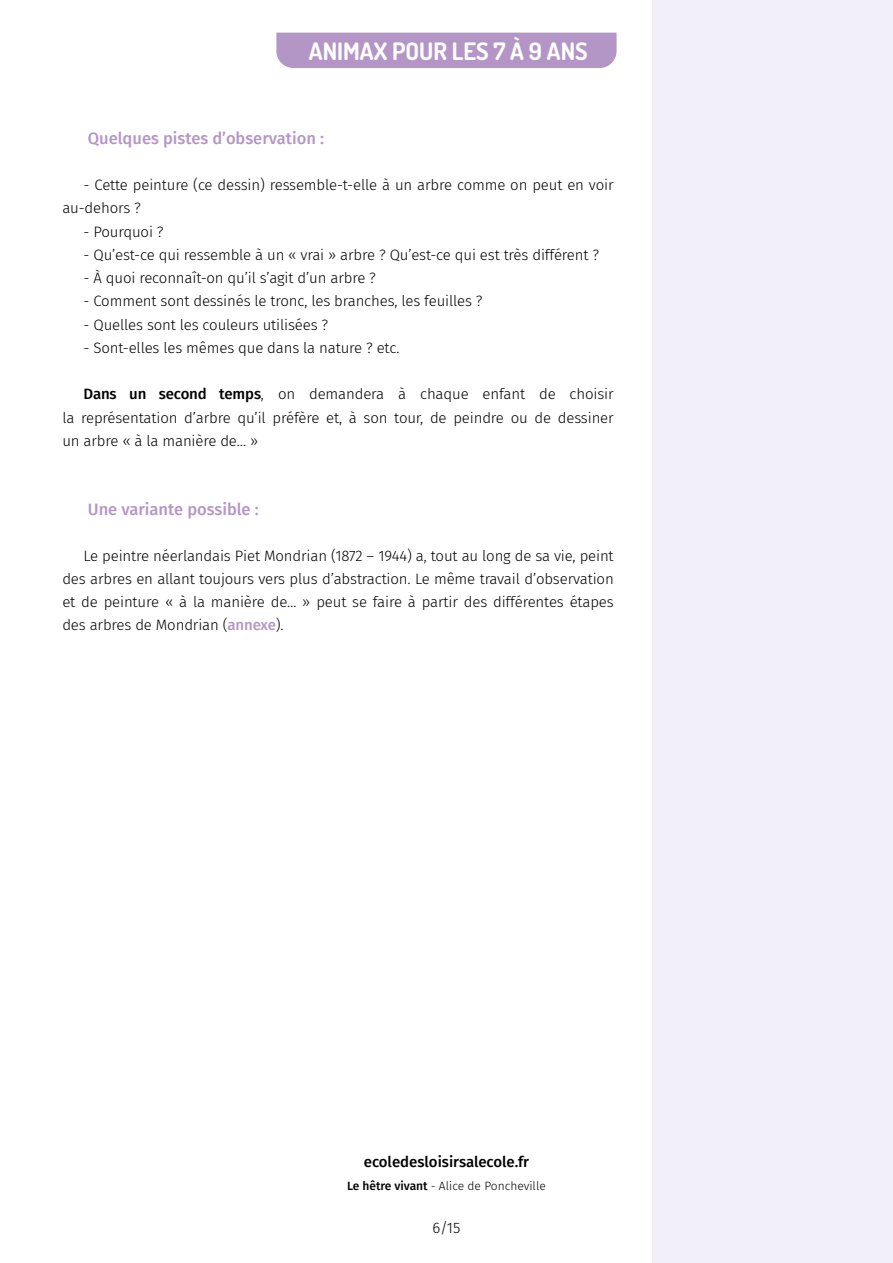
<style>
.page{position:relative;width:893px;height:1263px;background:#fff}
.page>*{position:absolute;margin:0;border:0;box-sizing:border-box;transform-origin:0 0}
.t1{font:700 24px "Dosis";color:#fff}
.t2{font:500 16.5px "Fira Sans";color:#b496c6}
.t3{font:300 15px/23.2px "Fira Sans";letter-spacing:-.01em;color:#000;text-align:justify}
.t4{font:500 15px "Fira Sans";color:#000}
.t5{font:300 12px "Fira Sans";color:#000}
.s1{font-weight:500}
.s2{font-weight:500;color:#b496c6}
</style>
<div class="page">
<div style="left:652px;top:0;width:241px;height:1263px;background:#f3eff8"></div>
<div style="left:276px;top:33px;width:341px;height:35px;background:#b496c6"></div>
<h1 class="t1" style="left:309px;top:35px;width:280px">ANIMAX POUR LES 7 À 9 ANS</h1>
<p class="t2" style="left:88px;top:125px;width:238px">Quelques pistes d’observation :</p>
<p class="t3" style="left:62px;top:173px;width:553px;text-indent:21px">- Cette peinture (ce dessin) ressemble-t-elle à un arbre comme on peut en voir au-dehors ?</p>
<p class="t3" style="left:84px;top:220px;width:82px">- Pourquoi ?</p>
<p class="t3" style="left:84px;top:243px;width:517px">- Qu’est-ce qui ressemble à un « vrai » arbre ? Qu’est-ce qui est très différent ?</p>
<p class="t3" style="left:84px;top:266px;width:294px">- À quoi reconnaît-on qu’il s’agit d’un arbre ?</p>
<p class="t3" style="left:84px;top:289px;width:401px">- Comment sont dessinés le tronc, les branches, les feuilles ?</p>
<p class="t3" style="left:84px;top:313px;width:246px">- Quelles sont les couleurs utilisées ?</p>
<p class="t3" style="left:84px;top:336px;width:317px">- Sont-elles les mêmes que dans la nature ? etc.</p>
<p class="t3" style="left:62px;top:382px;width:553px;text-indent:21px"><span class="s1">Dans un second temps</span>, on demandera à chaque enfant de choisir la représentation d’arbre qu’il préfère et, à son tour, de peindre ou de dessiner un arbre « à la manière de… »</p>
<p class="t2" style="left:88px;top:496px;width:172px">Une variante possible :</p>
<p class="t3" style="left:62px;top:544px;width:553px;text-indent:21px">Le peintre néerlandais Piet Mondrian (1872 – 1944) a, tout au long de sa vie, peint des arbres en allant toujours vers plus d’abstraction. Le même travail d’observation et de peinture « à la manière de… » peut se faire à partir des différentes étapes des arbres de Mondrian (<span class="s2">annexe</span>).</p>
<p class="t4" style="left:364px;top:1150px;width:167px">ecoledesloisirsalecole.fr</p>
<p class="t5" style="left:347px;top:1177px;width:200px"><span class="s1">Le hêtre vivant</span> - Alice de Poncheville</p>
<p class="t3" style="left:432px;top:1216px;width:29px">6/15</p>
</div>
